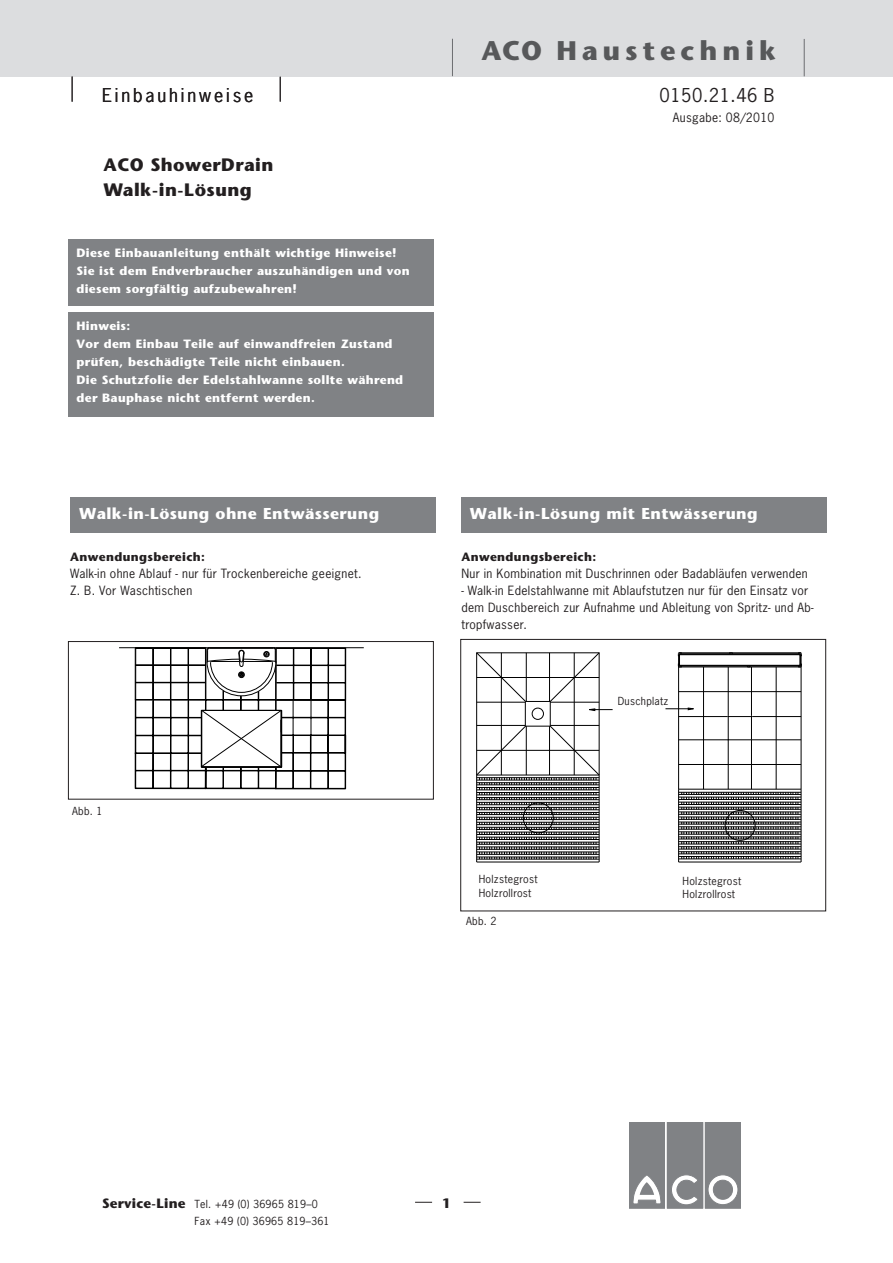
<style>
.page{position:relative;width:893px;height:1263px;background:#fff}
.page>*{position:absolute;margin:0;border:0;box-sizing:border-box;transform-origin:0 0}
.t1{font:700 27px "Stone Sans";letter-spacing:.185em;color:#57585a}
.t2{font:700 18px/25.5px "Stone Sans";letter-spacing:.025em;color:#231f20}
.t3{font:18px "News Gothic";letter-spacing:.16em;color:#231f20}
.t4{font:700 15.75px "Stone Sans";letter-spacing:.025em;color:#fff}
.t5{font:700 13.5px "Stone Sans";letter-spacing:.015em;color:#231f20}
.t6{font:700 12px/18px "Stone Sans";letter-spacing:.025em;color:#fff}
.t7{font:12px/17px "News Gothic";letter-spacing:.025em;color:#231f20}
.t8{font:700 12px "Stone Sans";letter-spacing:.03em;color:#231f20}
.t9{font:10.5px/13.5px "News Gothic";letter-spacing:.025em;color:#231f20}
</style>
<div class="page">
<div style="left:0;top:0;width:893px;height:77px;background:#dcdddf"></div>
<hr style="left:452px;top:39px;width:1px;height:37px;background:#6c6d70">
<hr style="left:804px;top:39px;width:1px;height:37px;background:#6c6d70">
<svg style="left:415px;top:1202px;width:17px;height:1px"></svg>
<svg style="left:464px;top:1202px;width:17px;height:1px"></svg>
<svg style="left:72px;top:76px;width:1px;height:26px"></svg>
<svg style="left:280px;top:77px;width:1px;height:25px"></svg>
<div style="left:629px;top:1123px;width:35px;height:85px;background:#808285"></div>
<svg style="left:633px;top:1175px;width:28px;height:33px"></svg>
<div style="left:705px;top:1123px;width:35px;height:85px;background:#808285"></div>
<svg style="left:708px;top:1175px;width:30px;height:30px"></svg>
<div style="left:713px;top:1180px;width:19px;height:19px;background:#808285;border:1px solid #808285;border-radius:50%"></div>
<div style="left:667px;top:1123px;width:36px;height:85px;background:#808285"></div>
<svg style="left:672px;top:1175px;width:26px;height:30px"></svg>
<div style="left:68px;top:239px;width:366px;height:66px;background:#808285"></div>
<div style="left:68px;top:312px;width:366px;height:105px;background:#808285"></div>
<div style="left:71px;top:497px;width:365px;height:35px;background:#808285"></div>
<div style="left:461px;top:497px;width:366px;height:35px;background:#808285"></div>
<hr style="left:119px;top:647px;width:245px;height:1px;background:#000">
<svg style="left:135px;top:647px;width:211px;height:143px"></svg>
<div style="left:68px;top:641px;width:366px;height:159px;border:1px solid #231f20"></div>
<hr style="left:678px;top:854px;width:123px;height:1px;background:#000">
<hr style="left:678px;top:856px;width:123px;height:1px;background:#000">
<hr style="left:678px;top:859px;width:123px;height:1px;background:#000">
<hr style="left:678px;top:862px;width:123px;height:1px;background:#000">
<hr style="left:678px;top:789px;width:1px;height:73px;background:#000">
<hr style="left:678px;top:822px;width:123px;height:1px;background:#000">
<hr style="left:678px;top:824px;width:123px;height:1px;background:#000">
<hr style="left:678px;top:827px;width:123px;height:1px;background:#000">
<hr style="left:678px;top:829px;width:123px;height:1px;background:#000">
<hr style="left:678px;top:832px;width:123px;height:1px;background:#000">
<hr style="left:678px;top:834px;width:123px;height:1px;background:#000">
<hr style="left:678px;top:837px;width:123px;height:1px;background:#000">
<hr style="left:678px;top:839px;width:123px;height:1px;background:#000">
<hr style="left:678px;top:841px;width:123px;height:1px;background:#000">
<hr style="left:678px;top:844px;width:123px;height:1px;background:#000">
<hr style="left:678px;top:846px;width:123px;height:1px;background:#000">
<hr style="left:678px;top:849px;width:123px;height:1px;background:#000">
<hr style="left:678px;top:851px;width:123px;height:1px;background:#000">
<hr style="left:678px;top:653px;width:123px;height:1px;background:#000">
<hr style="left:678px;top:792px;width:123px;height:1px;background:#000">
<hr style="left:678px;top:794px;width:123px;height:1px;background:#000">
<hr style="left:678px;top:797px;width:123px;height:1px;background:#000">
<hr style="left:678px;top:799px;width:123px;height:1px;background:#000">
<hr style="left:678px;top:802px;width:123px;height:1px;background:#000">
<hr style="left:678px;top:804px;width:123px;height:1px;background:#000">
<hr style="left:678px;top:807px;width:123px;height:1px;background:#000">
<hr style="left:678px;top:809px;width:123px;height:1px;background:#000">
<hr style="left:678px;top:812px;width:123px;height:1px;background:#000">
<hr style="left:678px;top:814px;width:123px;height:1px;background:#000">
<hr style="left:678px;top:817px;width:123px;height:1px;background:#000">
<hr style="left:678px;top:819px;width:123px;height:1px;background:#000">
<hr style="left:476px;top:775px;width:1px;height:87px;background:#000">
<hr style="left:801px;top:789px;width:1px;height:73px;background:#000">
<svg style="left:681px;top:792px;width:118px;height:67px"></svg>
<hr style="left:477px;top:859px;width:122px;height:1px;background:#000">
<hr style="left:477px;top:862px;width:122px;height:1px;background:#000">
<hr style="left:599px;top:775px;width:1px;height:87px;background:#000">
<svg style="left:727px;top:715px;width:25px;height:25px"></svg>
<hr style="left:678px;top:667px;width:123px;height:1px;background:#000">
<svg style="left:678px;top:652px;width:4px;height:16px"></svg>
<svg style="left:798px;top:652px;width:4px;height:16px"></svg>
<hr style="left:679px;top:666px;width:121px;height:1px;background:#000">
<hr style="left:728px;top:667px;width:1px;height:49px;background:#000">
<hr style="left:728px;top:740px;width:1px;height:49px;background:#000">
<hr style="left:703px;top:667px;width:1px;height:122px;background:#000">
<hr style="left:678px;top:655px;width:1px;height:134px;background:#000">
<hr style="left:678px;top:740px;width:50px;height:1px;background:#000">
<hr style="left:751px;top:740px;width:50px;height:1px;background:#000">
<hr style="left:678px;top:764px;width:123px;height:1px;background:#000">
<hr style="left:678px;top:789px;width:123px;height:1px;background:#000">
<hr style="left:751px;top:740px;width:1px;height:49px;background:#000">
<hr style="left:751px;top:667px;width:1px;height:49px;background:#000">
<hr style="left:776px;top:667px;width:1px;height:122px;background:#000">
<hr style="left:801px;top:655px;width:1px;height:134px;background:#000">
<hr style="left:752px;top:716px;width:49px;height:1px;background:#000">
<hr style="left:678px;top:716px;width:49px;height:1px;background:#000">
<hr style="left:678px;top:691px;width:123px;height:1px;background:#000">
<svg style="left:476px;top:652px;width:136px;height:207px"></svg>
<svg style="left:665px;top:708px;width:29px;height:2px"></svg>
<div style="left:679px;top:654px;width:121px;height:12px;border:1px solid #000"></div>
<div style="left:725px;top:810px;width:30px;height:31px;border:1px solid #000;border-radius:50%"></div>
<div style="left:532px;top:708px;width:12px;height:12px;border:1px solid #000;border-radius:50%"></div>
<div style="left:523px;top:803px;width:30px;height:30px;border:1px solid #000;border-radius:50%"></div>
<div style="left:460px;top:639px;width:366px;height:272px;border:1px solid #231f20"></div>
<h2 class="t3" style="left:102px;top:88px;width:153px">Einbauhinweise</h2>
<h2 class="t2" style="left:104px;top:154px;width:171px">ACO ShowerDrain<br>Walk-in-Lösung</h2>
<p class="t6" style="left:77px;top:245px;width:335px">Diese Einbauanleitung enthält wichtige Hinweise!<br>Sie ist dem Endverbraucher auszuhändigen und von diesem sorgfältig aufzubewahren!</p>
<p class="t6" style="left:77px;top:318px;width:328px">Hinweis:<br>Vor dem Einbau Teile auf einwandfreien Zustand prüfen, beschädigte Teile nicht einbauen.<br>Die Schutzfolie der Edelstahlwanne sollte während der Bauphase nicht entfernt werden.</p>
<h1 class="t1" style="left:481px;top:40px;width:296px">ACO Haustechnik</h1>
<h2 class="t3" style="left:659px;top:88px;width:117px">0150.21.46 B</h2>
<p class="t7" style="left:673px;top:110px;width:103px">Ausgabe: 08/2010</p>
<h3 class="t4" style="left:79px;top:507px;width:302px">Walk-in-Lösung ohne Entwässerung</h3>
<h3 class="t4" style="left:470px;top:507px;width:289px">Walk-in-Lösung mit Entwässerung</h3>
<p class="t8" style="left:70px;top:552px;width:136px">Anwendungsbereich:</p>
<p class="t7" style="left:70px;top:566px;width:293px">Walk-in ohne Ablauf - nur für Trockenbereiche geeignet.<br>Z. B. Vor Waschtischen</p>
<p class="t8" style="left:461px;top:552px;width:136px">Anwendungsbereich:</p>
<p class="t7" style="left:461px;top:566px;width:348px">Nur in Kombination mit Duschrinnen oder Badabläufen verwenden</p>
<p class="t7" style="left:461px;top:583px;width:354px">- Walk-in Edelstahlwanne mit Ablaufstutzen nur für den Einsatz vor dem Duschbereich zur Aufnahme und Ableitung von Spritz- und Ab&shy;tropfwasser.</p>
<p class="t9" style="left:72px;top:805px;width:32px">Abb. 1</p>
<p class="t9" style="left:479px;top:874px;width:60px">Holzstegrost<br>Holzrollrost</p>
<p class="t9" style="left:466px;top:916px;width:32px">Abb. 2</p>
<p class="t9" style="left:618px;top:695px;width:52px">Duschplatz</p>
<p class="t9" style="left:683px;top:875px;width:60px">Holzstegrost<br>Holzrollrost</p>
<p class="t5" style="left:102px;top:1198px;width:85px">Service-Line</p>
<p class="t9" style="left:195px;top:1196px;width:137px;line-height:17px">Tel. +49 (0) 36965 819–0<br>Fax +49 (0) 36965 819–361</p>
<p class="t5" style="left:442px;top:1198px;width:10px">1</p>
</div>
